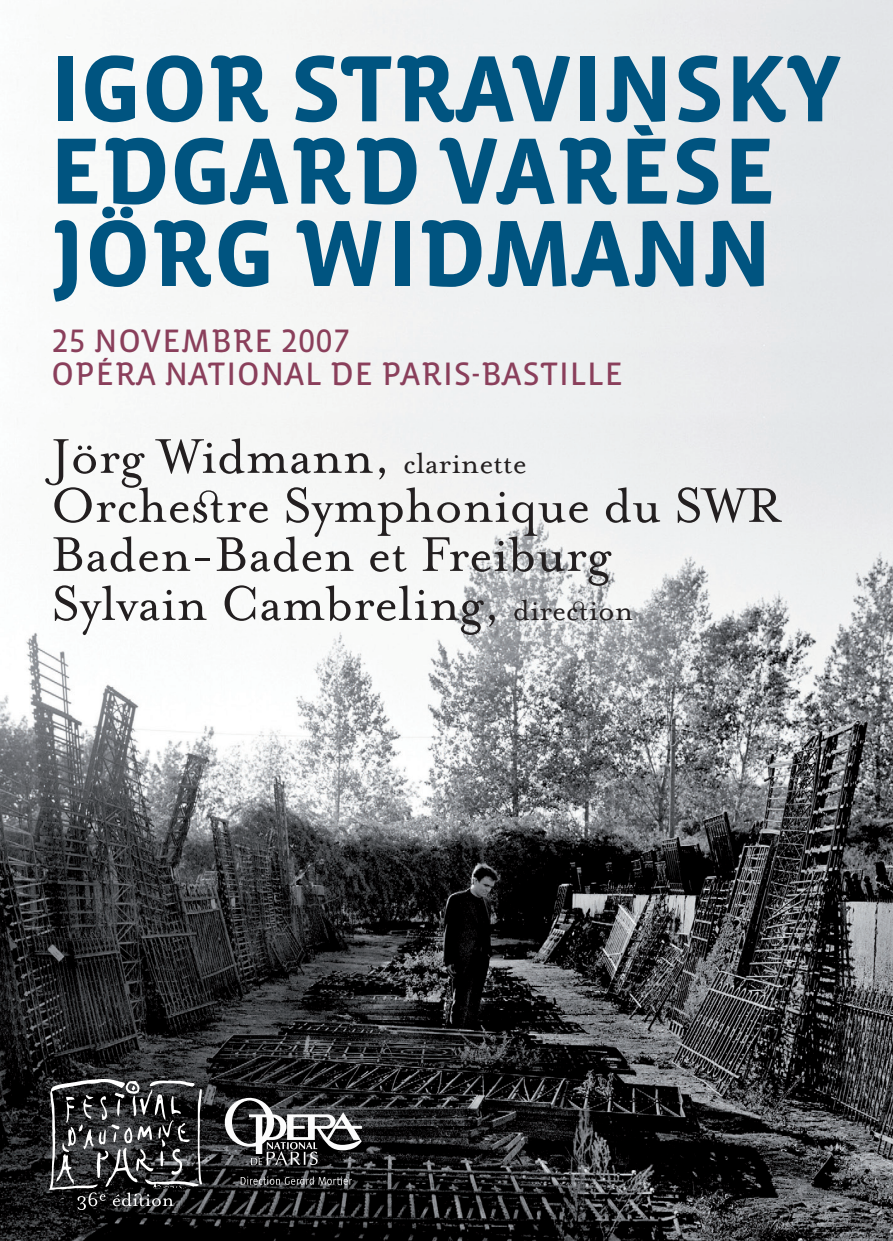
<style>
.page{position:relative;width:893px;height:1241px;background:#fff}
.page>*{position:absolute;margin:0;border:0;box-sizing:border-box;transform-origin:0 0}
.t1{font:700 96.25px/82.2px "Vista Sans Alt";color:#005480}
.t2{font:56px/49px "Mrs Eaves Roman";color:#231f20}
.t3{font:33.25px/33.2px "Vista Sans Alt Reg";letter-spacing:.025em;color:#8a3f5b}
.s1{font-size:33.25px}
.s2{font-family:"Mrs Eaves Just Lig Roman"}
.s3{font-family:"Mrs Eaves Just Lig Roman";font-size:33.25px}
</style>
<div class="page">
<img style="left:0;top:0;width:893px;height:1240px">
<img style="left:50px;top:1079px;width:151px;height:129px">
<svg style="left:225px;top:1097px;width:137px;height:67px"></svg>
<svg style="left:241px;top:1176px;width:111px;height:8px"></svg>
<h1 class="t1" style="left:50px;top:50px;width:793px">IGOR STRAVINSKY<br>EDGARD VARÈSE<br>JÖRG WIDMANN</h1>
<p class="t3" style="left:51px;top:324px;width:573px">25 NOVEMBRE 2007<br>OPÉRA NATIONAL DE PARIS-BASTILLE</p>
<p class="t2" style="left:51px;top:429px;width:732px">Jörg Widmann, <span class="s1">clarinette<br></span>Orche<span class="s2">s</span>re Symphonique du SWR<br>Baden-Baden et Freiburg<br>Sylvain Cambreling, <span class="s1">dire</span><span class="s3">c</span><span class="s1">ion</span></p>
</div>
